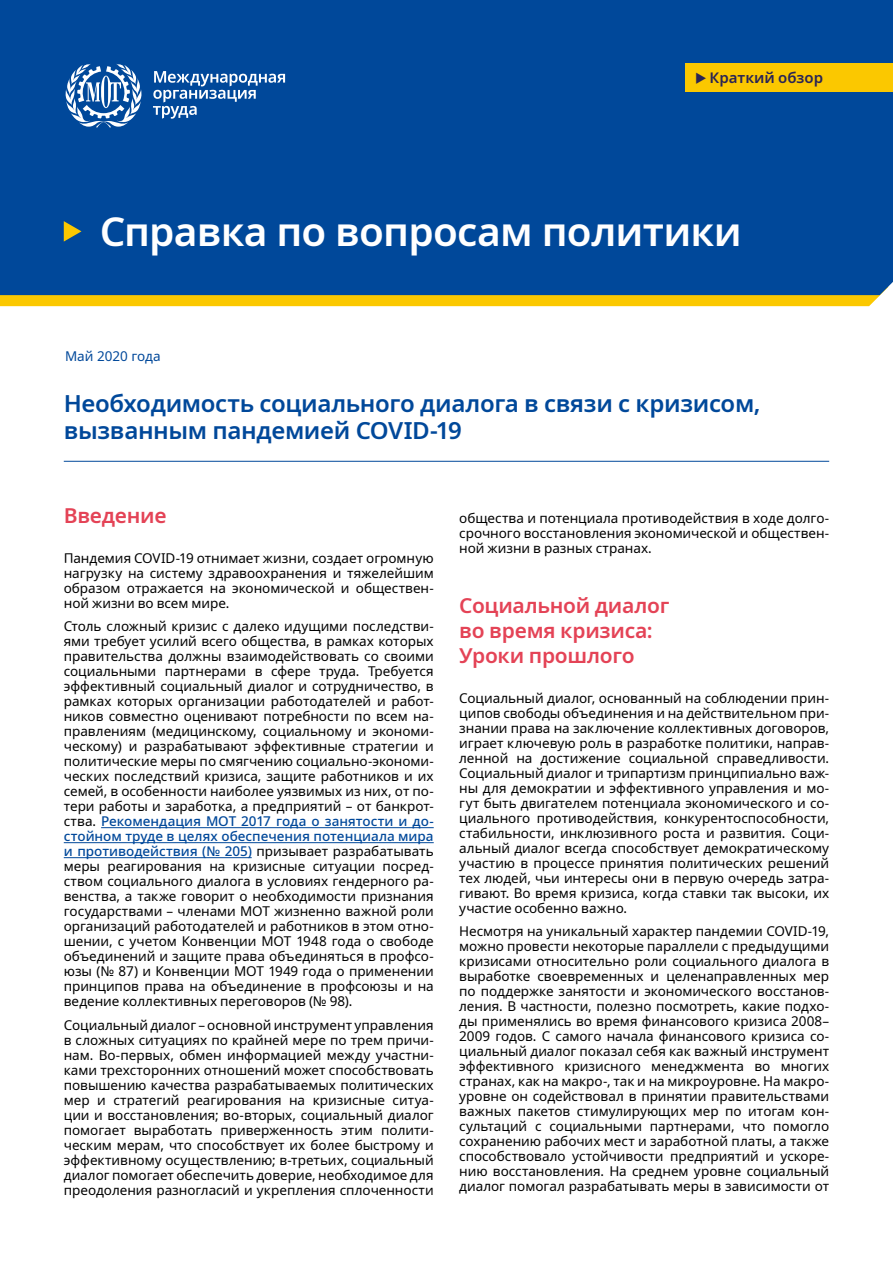
<style>
.page{position:relative;width:893px;height:1263px;background:#fff}
.page>*{position:absolute;margin:0;border:0;box-sizing:border-box;transform-origin:0 0}
.t1{font:600 40.5px "Noto Sans";letter-spacing:-.02em;color:#fff}
.t2{font:600 24px/27px "Noto Sans";letter-spacing:-.015em;color:#00489a}
.t3{font:600 21px/25.2px "Noto Sans";letter-spacing:-.015em;color:#e44356}
.t4{font:600 15px "Noto Sans";color:#292455}
.t5{font:13.5px/15px "Noto Sans";letter-spacing:-.005em;color:#000;text-align:justify}
.t6{font:13.5px "Noto Sans";color:#00489a}
.s1{font-weight:500;color:#00489a}
</style>
<div class="page">
<svg style="left:0;top:295px;width:880px;height:11px;fill:#fbc800"></svg>
<div style="left:0;top:0;width:893px;height:295px;background:#00489a"></div>
<svg style="left:64px;top:64px;width:79px;height:64px"></svg>
<svg style="left:153px;top:71px;width:132px;height:48px"></svg>
<svg style="left:64px;top:221px;width:17px;height:21px"></svg>
<hr style="left:101px;top:827px;width:333px;height:1px;background:#00489a">
<hr style="left:64px;top:842px;width:370px;height:1px;background:#00489a">
<hr style="left:64px;top:857px;width:188px;height:1px;background:#00489a">
<hr style="left:64px;top:461px;width:765px;height:1px;background:#00489a">
<div style="left:685px;top:64px;width:208px;height:28px;background:#fbc800"></div>
<p class="t4" style="left:695px;top:67px;width:129px">◆ Краткий обзор</p>
<h1 class="t1" style="left:100px;top:203px;width:643px">Справка по вопросам политики</h1>
<p class="t6" style="left:65px;top:346px;width:97px">Май 2020 года</p>
<h2 class="t2" style="left:64px;top:390px;width:698px">Необходимость социального диалога в связи с кризисом, вызванным пандемией COVID-19</h2>
<h3 class="t3" style="left:64px;top:503px;width:104px">Введение</h3>
<p class="t5" style="left:64px;top:550px;width:371px">Пандемия COVID-19 отнимает жизни, создает огромную нагрузку на систему здравоохранения и тяжелейшим образом отражается на экономической и обществен&shy;ной жизни во всем мире.</p>
<p class="t5" style="left:64px;top:619px;width:371px">Столь сложный кризис с далеко идущими последстви&shy;ями требует усилий всего общества, в рамках которых правительства должны взаимодействовать со своими социальными партнерами в сфере труда. Требуется эффективный социальный диалог и сотрудничество, в рамках которых организации работодателей и работ&shy;ников совместно оценивают потребности по всем на&shy;правлениям (медицинскому, социальному и экономи&shy;ческому) и разрабатывают эффективные стратегии и политические меры по смягчению социально-экономи&shy;ческих последствий кризиса, защите работников и их семей, в особенности наиболее уязвимых из них, от по&shy;тери работы и заработка, а предприятий – от банкрот&shy;ства. <span class="s1">Рекомендация МОТ 2017 года о занятости и до&shy;стойном труде в целях обеспечения потенциала мира и противодействия (№ 205)</span> призывает разрабатывать меры реагирования на кризисные ситуации посред&shy;ством социального диалога в условиях гендерного ра&shy;венства, а также говорит о необходимости признания государствами – членами МОТ жизненно важной роли организаций работодателей и работников в этом отно&shy;шении, с учетом Конвенции МОТ 1948 года о свободе объединений и защите права объединяться в профсо&shy;юзы (№ 87) и Конвенции МОТ 1949 года о применении принципов права на объединение в профсоюзы и на ведение коллективных переговоров (№ 98).</p>
<p class="t5" style="left:64px;top:1017px;width:371px">Социальный диалог – основной инструмент управления в сложных ситуациях по крайней мере по трем причи&shy;нам. Во-первых, обмен информацией между участни&shy;ками трехсторонних отношений может способствовать повышению качества разрабатываемых политических мер и стратегий реагирования на кризисные ситуа&shy;ции и восстановления; во-вторых, социальный диалог помогает выработать приверженность этим полити&shy;ческим мерам, что способствует их более быстрому и эффективному осуществлению; в-третьих, социальный диалог помогает обеспечить доверие, необходимое для преодоления разногласий и укрепления сплоченности</p>
<p class="t5" style="left:459px;top:510px;width:371px">общества и потенциала противодействия в ходе долго&shy;срочного восстановления экономической и обществен&shy;ной жизни в разных странах.</p>
<h3 class="t3" style="left:459px;top:593px;width:212px">Социальной диалог во время кризиса:<br>Уроки прошлого</h3>
<p class="t5" style="left:459px;top:691px;width:371px">Социальный диалог, основанный на соблюдении прин&shy;ципов свободы объединения и на действительном при&shy;знании права на заключение коллективных договоров, играет ключевую роль в разработке политики, направ&shy;ленной на достижение социальной справедливости.<br>Социальный диалог и трипартизм принципиально важ&shy;ны для демократии и эффективного управления и мо&shy;гут быть двигателем потенциала экономического и со&shy;циального противодействия, конкурентоспособности, стабильности, инклюзивного роста и развития. Соци&shy;альный диалог всегда способствует демократическому участию в процессе принятия политических решений тех людей, чьи интересы они в первую очередь затра&shy;гивают. Во время кризиса, когда ставки так высоки, их участие особенно важно.</p>
<p class="t5" style="left:459px;top:924px;width:371px">Несмотря на уникальный характер пандемии COVID-19, можно провести некоторые параллели с предыдущими кризисами относительно роли социального диалога в выработке своевременных и целенаправленных мер по поддержке занятости и экономического восстанов&shy;ления. В частности, полезно посмотреть, какие подхо&shy;ды применялись во время финансового кризиса 2008– 2009 годов. С самого начала финансового кризиса со&shy;циальный диалог показал себя как важный инструмент эффективного кризисного менеджмента во многих странах, как на макро-, так и на микроуровне. На макро&shy;уровне он содействовал в принятии правительствами важных пакетов стимулирующих мер по итогам кон&shy;сультаций с социальными партнерами, что помогло сохранению рабочих мест и заработной платы, а также способствовало устойчивости предприятий и ускоре&shy;нию восстановления. На среднем уровне социальный диалог помогал разрабатывать меры в зависимости от</p>
</div>
